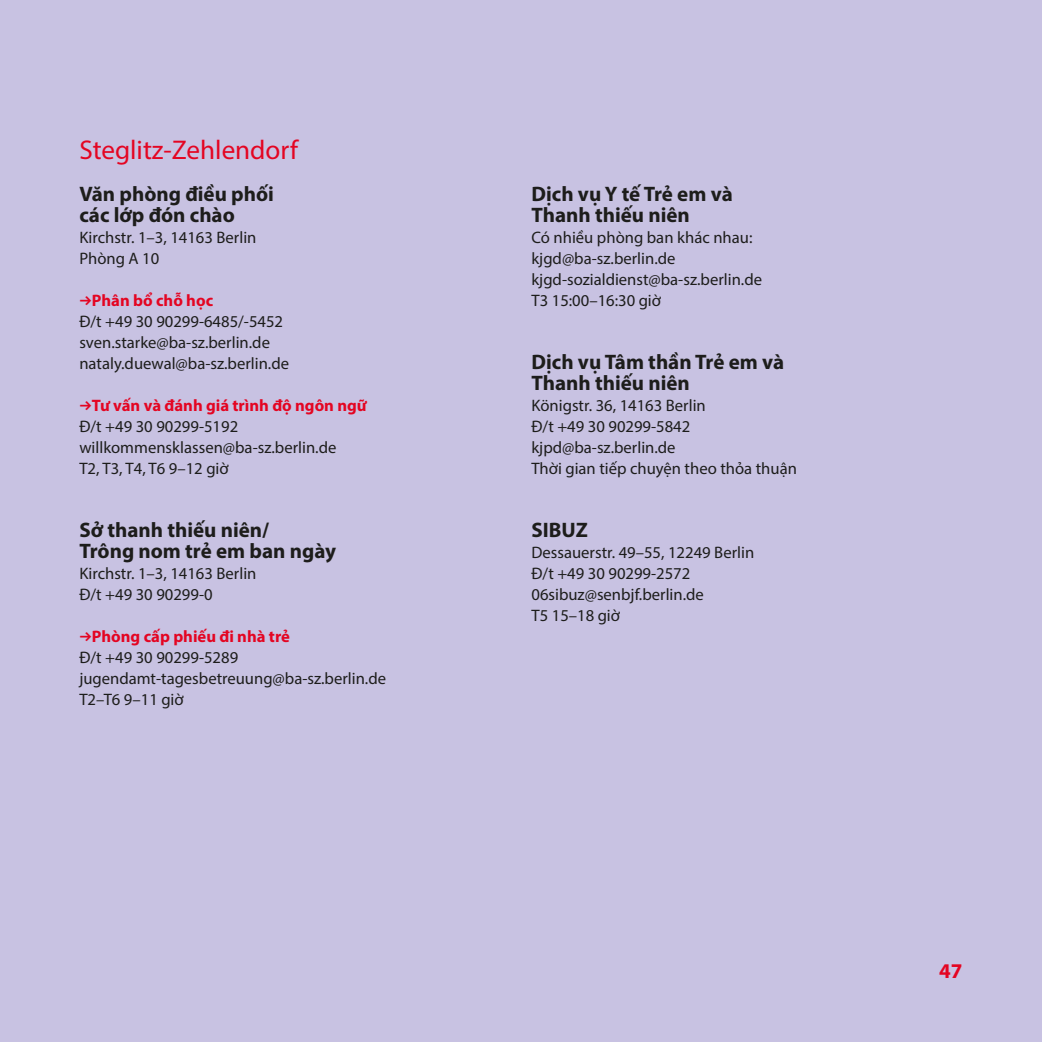
<style>
.page{position:relative;width:1042px;height:1042px;background:#c8c2e2}
.page>*{position:absolute;margin:0;border:0;box-sizing:border-box;transform-origin:0 0}
.t1{font:27.12px "Myriad Pro";color:#e40522}
.t2{font:700 21px/21px "Myriad Pro";color:#1d1d1b}
.t3{font:700 21px "Myriad Pro";color:#e40522}
.t4{font:16.62px/21px "Myriad Pro";color:#1d1d1b}
.s1{font-family:"Berlin Type";font-weight:700;color:#e40522}
.s2{font-weight:700;color:#e40522}
</style>
<div class="page">
<h1 class="t1" style="left:79px;top:133px;width:220px">Steglitz-Zehlendorf</h1>
<p class="t2" style="left:79px;top:182px;width:196px">Văn phòng điều phối các lớp đón chào</p>
<p class="t4" style="left:79px;top:226px;width:179px">Kirchstr. 1–3, 14163 Berlin<br>Phòng A 10</p>
<p class="t4" style="left:79px;top:289px;width:211px"><span class="s1">→</span><span class="s2">Phân bổ chỗ học<br></span>Đ/t +49 30 90299-6485/-5452 sven.starke@ba-sz.berlin.de nataly.duewal@ba-sz.berlin.de</p>
<p class="t4" style="left:79px;top:394px;width:289px"><span class="s1">→</span><span class="s2">Tư vấn và đánh giá trình độ ngôn ngữ<br></span>Đ/t +49 30 90299-5192 willkommensklassen@ba-sz.berlin.de<br>T2, T3, T4, T6 9–12 giờ</p>
<p class="t2" style="left:79px;top:518px;width:258px">Sở thanh thiếu niên/<br>Trông nom trẻ em ban ngày</p>
<p class="t4" style="left:79px;top:562px;width:179px">Kirchstr. 1–3, 14163 Berlin<br>Đ/t +49 30 90299-0</p>
<p class="t4" style="left:79px;top:625px;width:308px"><span class="s1">→</span><span class="s2">Phòng cấp phiếu đi nhà trẻ<br></span>Đ/t +49 30 90299-5289 jugendamt-tagesbetreuung@ba-sz.berlin.de<br>T2–T6 9–11 giờ</p>
<p class="t2" style="left:531px;top:182px;width:203px">Dịch vụ Y tế Trẻ em và<br>Thanh thiếu niên</p>
<p class="t4" style="left:531px;top:226px;width:232px">Có nhiều phòng ban khác nhau: kjgd@ba-sz.berlin.de kjgd-sozialdienst@ba-sz.berlin.de<br>T3 15:00–16:30 giờ</p>
<p class="t2" style="left:531px;top:350px;width:254px">Dịch vụ Tâm thần Trẻ em và<br>Thanh thiếu niên</p>
<p class="t4" style="left:531px;top:394px;width:267px">Königstr. 36, 14163 Berlin<br>Đ/t +49 30 90299-5842 kjpd@ba-sz.berlin.de<br>Thời gian tiếp chuyện theo thỏa thuận</p>
<p class="t2" style="left:531px;top:518px;width:58px">SIBUZ</p>
<p class="t4" style="left:531px;top:541px;width:224px">Dessauerstr. 49–55, 12249 Berlin<br>Đ/t +49 30 90299-2572<br>06sibuz@senbjf.berlin.de<br>T5 15–18 giờ</p>
<p class="t3" style="left:939px;top:957px;width:25px">47</p>
</div>
